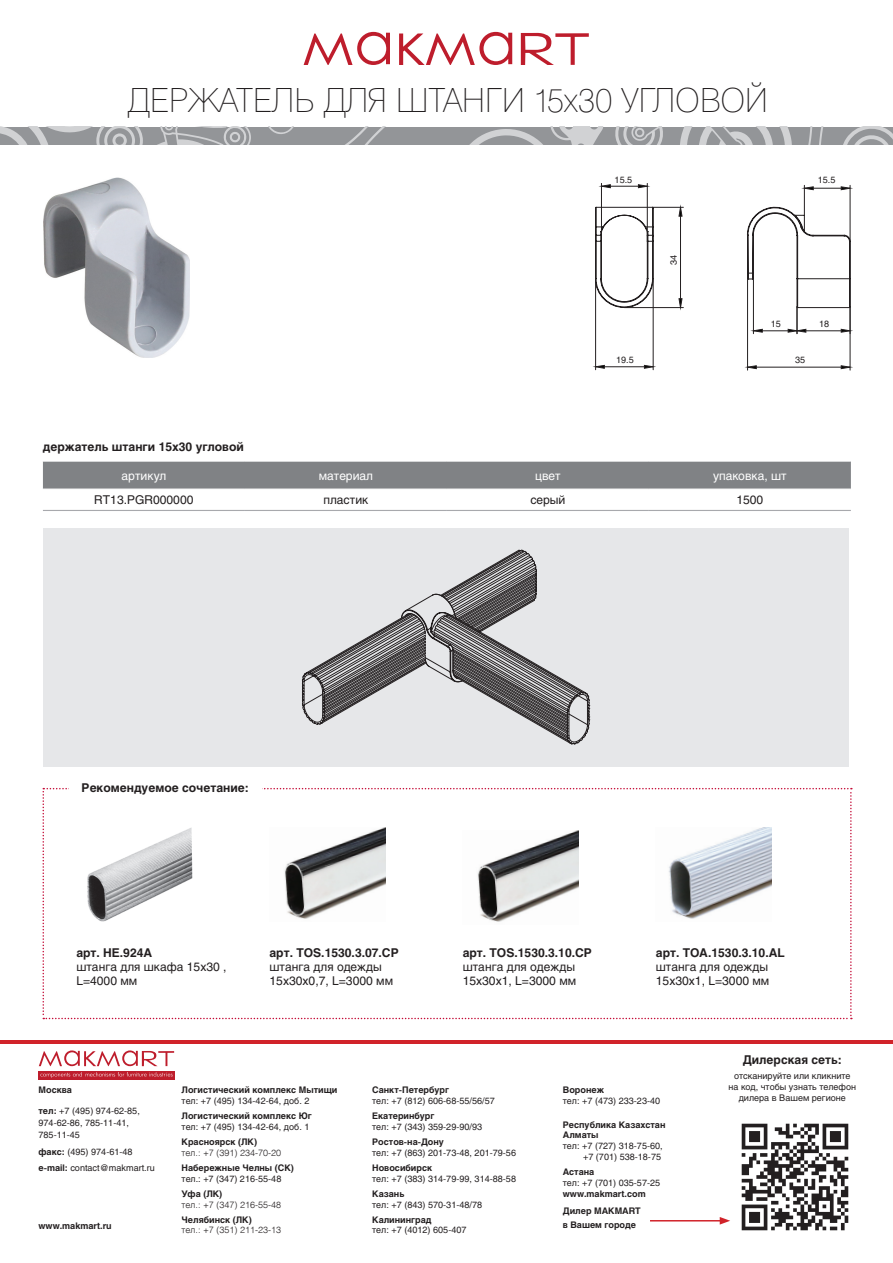
<style>
.page{position:relative;width:893px;height:1263px;background:#fff}
.page>*{position:absolute;margin:0;border:0;box-sizing:border-box;transform-origin:0 0}
.t1{font:33px "Helios Thin C";color:#231f20}
.t2{font:12px/14.4px "Helios";color:#231f20}
.t3{font:700 12px "Helios";color:#231f20}
.t4{font:12px "Helios";color:#fff}
.t5{font:9px/10.8px "Helios";color:#231f20}
.t6{font:700 9px/10.8px "Helios";color:#231f20}
.t7{font:300 9px "Helios";color:#231f20}
.s1{font-weight:700}
</style>
<div class="page">
<div style="left:0;top:127px;width:893px;height:18px;background:#939598"></div>
<svg style="left:0;top:127px;width:385px;height:18px"></svg>
<svg style="left:843px;top:127px;width:50px;height:18px"></svg>
<svg style="left:615px;top:127px;width:208px;height:18px"></svg>
<svg style="left:469px;top:127px;width:134px;height:18px"></svg>
<svg style="left:399px;top:32px;width:113px;height:33px"></svg>
<svg style="left:304px;top:32px;width:86px;height:33px"></svg>
<svg style="left:521px;top:33px;width:68px;height:32px"></svg>
<img style="left:741px;top:1123px;width:108px;height:108px">
<div style="left:39px;top:1071px;width:136px;height:8px;background:#be1d2c"></div>
<svg style="left:40px;top:1072px;width:133px;height:6px"></svg>
<svg style="left:39px;top:1050px;width:135px;height:16px"></svg>
<hr style="left:0;top:1040px;width:893px;height:3px;background:#d1232a">
<hr style="left:650px;top:1220px;width:72px;height:1px;background:#d1232a">
<svg style="left:720px;top:1217px;width:10px;height:7px"></svg>
<div style="left:43px;top:528px;width:806px;height:238px;background:#e6e7e9"></div>
<hr style="left:653px;top:279px;width:1px;height:91px;background:#231f20">
<hr style="left:595px;top:279px;width:1px;height:91px;background:#231f20">
<hr style="left:604px;top:366px;width:40px;height:1px;background:#231f20">
<svg style="left:644px;top:365px;width:10px;height:4px"></svg>
<svg style="left:595px;top:365px;width:10px;height:4px"></svg>
<hr style="left:601px;top:183px;width:1px;height:58px;background:#231f20">
<hr style="left:647px;top:183px;width:1px;height:58px;background:#231f20">
<svg style="left:602px;top:184px;width:46px;height:4px"></svg>
<hr style="left:804px;top:185px;width:1px;height:30px;background:#231f20">
<hr style="left:850px;top:185px;width:1px;height:56px;background:#231f20">
<svg style="left:804px;top:186px;width:47px;height:4px"></svg>
<hr style="left:747px;top:235px;width:1px;height:135px;background:#231f20">
<hr style="left:850px;top:241px;width:1px;height:129px;background:#231f20">
<hr style="left:756px;top:367px;width:85px;height:1px;background:#231f20">
<svg style="left:747px;top:365px;width:10px;height:4px"></svg>
<svg style="left:840px;top:365px;width:11px;height:4px"></svg>
<svg style="left:595px;top:206px;width:256px;height:128px"></svg>
<img style="left:43px;top:178px;width:147px;height:180px">
<div style="left:43px;top:462px;width:808px;height:27px;background:#808285"></div>
<hr style="left:43px;top:510px;width:202px;height:1px;background:#a8a9ad">
<hr style="left:245px;top:510px;width:202px;height:1px;background:#a8a9ad">
<hr style="left:447px;top:510px;width:202px;height:1px;background:#a8a9ad">
<hr style="left:649px;top:510px;width:202px;height:1px;background:#a8a9ad">
<svg style="left:43px;top:788px;width:809px;height:231px"></svg>
<div style="left:69px;top:782px;width:192px;height:10px;background:#fff"></div>
<img style="left:76px;top:828px;width:116px;height:93px">
<img style="left:269px;top:828px;width:116px;height:93px">
<img style="left:463px;top:831px;width:116px;height:93px">
<img style="left:656px;top:828px;width:116px;height:93px">
<svg style="left:303px;top:550px;width:286px;height:194px"></svg>
<h1 class="t1" style="left:127px;top:81px;width:642px">ДЕРЖАТЕЛЬ ДЛЯ ШТАНГИ 15х30 УГЛОВОЙ</h1>
<p class="t5" style="left:615px;top:175px;width:19px">15.5</p>
<p class="t5" style="left:818px;top:175px;width:19px">15.5</p>
<h2 class="t3" style="left:43px;top:439px;width:202px">держатель штанги 15х30 угловой</h2>
<p class="t5" style="left:616px;top:354px;width:19px">19.5</p>
<p class="t5" style="left:668px;top:265px;width:12px;rotate:-90deg">34</p>
<p class="t5" style="left:771px;top:318px;width:12px">15</p>
<p class="t5" style="left:819px;top:318px;width:12px">18</p>
<p class="t5" style="left:795px;top:354px;width:12px">35</p>
<h2 class="t4" style="left:122px;top:468px;width:46px">артикул</h2>
<h2 class="t4" style="left:319px;top:468px;width:56px">материал</h2>
<h2 class="t4" style="left:535px;top:468px;width:27px">цвет</h2>
<h2 class="t4" style="left:713px;top:468px;width:75px">упаковка, шт</h2>
<h2 class="t2" style="left:94px;top:493px;width:101px">RT13.PGR000000</h2>
<h2 class="t2" style="left:323px;top:493px;width:46px">пластик</h2>
<h2 class="t2" style="left:530px;top:493px;width:37px">серый</h2>
<h2 class="t2" style="left:736px;top:493px;width:28px">1500</h2>
<h2 class="t3" style="left:82px;top:781px;width:169px">Рекомендуемое сочетание:</h2>
<h2 class="t3" style="left:76px;top:945px;width:77px">арт. HE.924A</h2>
<h2 class="t2" style="left:76px;top:959px;width:152px">штанга для шкафа 15х30 ,<br>L=4000 мм</h2>
<h2 class="t3" style="left:269px;top:945px;width:131px">арт. TOS.1530.3.07.CP</h2>
<h2 class="t2" style="left:269px;top:959px;width:125px">штанга для одежды<br>15х30х0,7, L=3000 мм</h2>
<h2 class="t3" style="left:463px;top:945px;width:131px">арт. TOS.1530.3.10.CP</h2>
<h2 class="t2" style="left:463px;top:959px;width:115px">штанга для одежды<br>15х30х1, L=3000 мм</h2>
<h2 class="t3" style="left:656px;top:945px;width:130px">арт. TOA.1530.3.10.AL</h2>
<h2 class="t2" style="left:656px;top:959px;width:115px">штанга для одежды<br>15х30х1, L=3000 мм</h2>
<p class="t6" style="left:39px;top:1085px;width:35px">Москва</p>
<p class="t5" style="left:39px;top:1105px;width:103px;line-height:12px"><span class="s1">тел:</span> +7 (495) 974-62-85,<br>974-62-86, 785-11-41,<br>785-11-45</p>
<p class="t5" style="left:39px;top:1143px;width:118px;line-height:16.2px"><span class="s1">факс:</span> (495) 974-61-48 <span class="s1">e-mail:</span> contact@makmart.ru</p>
<p class="t6" style="left:39px;top:1221px;width:75px">www.makmart.ru</p>
<p class="t6" style="left:182px;top:1085px;width:157px">Логистический комплекс Мытищи</p>
<p class="t5" style="left:182px;top:1095px;width:129px">тел: +7 (495) 134-42-64, доб. 2</p>
<p class="t6" style="left:182px;top:1110px;width:132px">Логистический комплекс Юг</p>
<p class="t5" style="left:182px;top:1121px;width:129px">тел: +7 (495) 134-42-64, доб. 1</p>
<p class="t6" style="left:182px;top:1136px;width:77px">Красноярск (ЛК)</p>
<p class="t7" style="left:182px;top:1147px;width:101px">тел.: +7 (391) 234-70-20</p>
<p class="t6" style="left:182px;top:1162px;width:114px">Набережные Челны (CК)</p>
<p class="t5" style="left:182px;top:1173px;width:101px">тел.: +7 (347) 216-55-48</p>
<p class="t6" style="left:182px;top:1188px;width:42px">Уфа (ЛК)</p>
<p class="t7" style="left:182px;top:1199px;width:101px">тел.: +7 (347) 216-55-48</p>
<p class="t6" style="left:182px;top:1214px;width:72px">Челябинск (ЛК)</p>
<p class="t7" style="left:182px;top:1225px;width:101px">тел.: +7 (351) 211-23-13</p>
<p class="t6" style="left:372px;top:1085px;width:78px">Санкт-Петербург</p>
<p class="t5" style="left:372px;top:1095px;width:124px">тел: +7 (812) 606-68-55/56/57</p>
<p class="t6" style="left:372px;top:1110px;width:64px">Екатеринбург</p>
<p class="t5" style="left:372px;top:1121px;width:111px">тел: +7 (343) 359-29-90/93</p>
<p class="t6" style="left:372px;top:1136px;width:73px">Ростов-на-Дону</p>
<p class="t5" style="left:372px;top:1147px;width:145px">тел: +7 (863) 201-73-48, 201-79-56</p>
<p class="t6" style="left:372px;top:1162px;width:61px">Новосибирск</p>
<p class="t5" style="left:372px;top:1173px;width:145px">тел: +7 (383) 314-79-99, 314-88-58</p>
<p class="t6" style="left:372px;top:1188px;width:34px">Казань</p>
<p class="t5" style="left:372px;top:1199px;width:111px">тел: +7 (843) 570-31-48/78</p>
<p class="t6" style="left:372px;top:1214px;width:61px">Калининград</p>
<p class="t5" style="left:372px;top:1225px;width:96px">тел: +7 (4012) 605-407</p>
<p class="t6" style="left:563px;top:1085px;width:43px">Воронеж</p>
<p class="t5" style="left:563px;top:1095px;width:99px">тел: +7 (473) 233-23-40</p>
<p class="t6" style="left:563px;top:1119px;width:104px">Республика Казахстан<br>Алматы</p>
<p class="t5" style="left:563px;top:1140px;width:101px;text-align:right">тел: +7 (727) 318-75-60, +7 (701) 538-18-75</p>
<p class="t6" style="left:563px;top:1166px;width:33px">Астана</p>
<p class="t5" style="left:563px;top:1177px;width:99px">тел: +7 (701) 035-57-25</p>
<p class="t6" style="left:563px;top:1184px;width:84px;line-height:17.7px">www.makmart.com<br>Дилер MAKMART</p>
<p class="t6" style="left:563px;top:1219px;width:75px">в Вашем городе</p>
<h2 class="t3" style="left:743px;top:1053px;width:101px">Дилерская сеть:</h2>
<p class="t5" style="left:729px;top:1071px;width:129px;text-align:center">отсканируйте или кликните на код, чтобы узнать телефон дилера в Вашем регионе</p>
</div>
